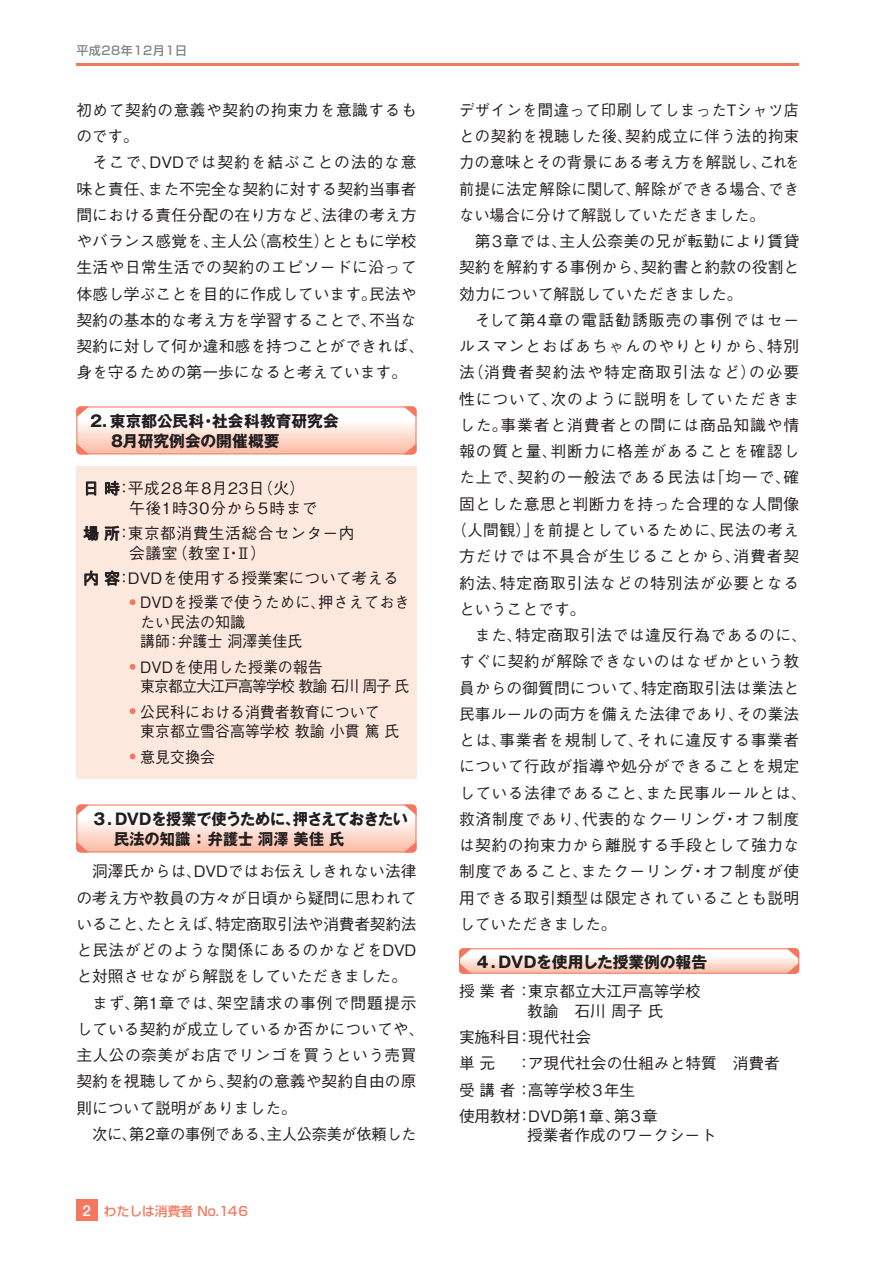
<style>
.page{position:relative;width:893px;height:1263px;background:#fff}
.page>*{position:absolute;margin:0;border:0;box-sizing:border-box;transform-origin:0 0}
.t1{font:500 15.75px/26.2px "Gothic BBB Pro";letter-spacing:.01em;color:#231f20}
.t2{font:500 15.75px/19.5px "Gothic BBB Pro";letter-spacing:.03em;color:#231f20}
.t3{font:500 15.75px "Gothic BBB Pro";letter-spacing:.06em;color:#231f20}
.t4{font:700 15.75px/19.5px "Gothic MB101 Pro";color:#231f20}
.t5{font:500 15.75px "Gothic BBB Pro";letter-spacing:.035em;color:#231f20}
.t6{font:500 15.75px "Gothic BBB Pro";letter-spacing:.055em;color:#231f20}
.t7{font:500 15.75px/19.5px "Gothic BBB Pro";letter-spacing:.01em;color:#231f20;scale:.95 1}
.t8{font:500 15.75px/26.2px "Gothic BBB Pro";letter-spacing:.04em;color:#231f20}
.t9{font:500 15.75px "Gothic BBB Pro";letter-spacing:-.02em;color:#231f20}
.t10{font:500 15.75px/19.5px "Gothic BBB Pro";letter-spacing:-.065em;color:#231f20;scale:.95 1}
.t11{font:500 15.75px "Gothic BBB Pro";letter-spacing:-.025em;color:#231f20}
.t12{font:500 15.75px "Gothic BBB Pro";letter-spacing:.05em;color:#231f20}
.t13{font:500 15.75px "Gothic BBB Pro";letter-spacing:.065em;color:#231f20}
.t14{font:500 15.75px "Gothic BBB Pro";letter-spacing:.09em;color:#231f20}
.t15{font:500 15.75px "Gothic BBB Pro";letter-spacing:.07em;color:#231f20}
.t16{font:500 12.75px "Shin Go Pro";color:#f3785f}
.t17{font:500 12px "Shin Go Pro";letter-spacing:.05em;color:#808285}
.s1{font-family:"Helvetica Neue LT Std";font-size:15px;color:#fff}
</style>
<div class="page">
<div style="left:76px;top:1199px;width:22px;height:22px;background:#f3785f"></div>
<hr style="left:76px;top:64px;width:723px;height:2px;background:#f3785f">
<svg style="left:76px;top:406px;width:341px;height:48px"></svg>
<svg style="left:76px;top:804px;width:341px;height:48px"></svg>
<svg style="left:459px;top:948px;width:340px;height:26px"></svg>
<div style="left:76px;top:466px;width:341px;height:312px;background:#fde8de"></div>
<svg style="left:86px;top:482px;width:10px;height:14px"></svg>
<svg style="left:105px;top:481px;width:15px;height:15px"></svg>
<svg style="left:83px;top:526px;width:36px;height:15px"></svg>
<svg style="left:84px;top:571px;width:14px;height:15px"></svg>
<svg style="left:104px;top:570px;width:16px;height:16px"></svg>
<svg style="left:130px;top:599px;width:6px;height:6px"></svg>
<svg style="left:130px;top:664px;width:6px;height:6px"></svg>
<svg style="left:130px;top:708px;width:6px;height:6px"></svg>
<svg style="left:130px;top:753px;width:6px;height:6px"></svg>
<p class="t17" style="left:76px;top:41px;width:112px">平成28年12月1日</p>
<p class="t8" style="left:76px;top:95px;width:342px">初めて契約の意義や契約の拘束力を意識するものです。</p>
<p class="t1" style="left:76px;top:147px;width:350px;text-indent:16px">そこで、DVDでは契約を結ぶことの法的な意味と責任、また不完全な契約に対する契約当事者間における責任分配の在り方など、法律の考え方やバランス感覚を、主人公（高校生）とともに学校生活や日常生活での契約のエピソードに沿って体感し学ぶことを目的に作成しています。民法や契約の基本的な考え方を学習することで、不当な契約に対して何か違和感を持つことができれば、身を守るための第一歩になると考えています。</p>
<p class="t4" style="left:90px;top:409px;width:250px">2．東京都公民科・社会科教育研究会　 8月研究例会の開催概要</p>
<p class="t2" style="left:129px;top:477px;width:190px;text-indent:-46px">日 時：平成28年8月23日（火）午後1時30分から5時まで</p>
<p class="t2" style="left:129px;top:522px;width:227px;text-indent:-46px">場 所：東京都消費生活総合センター内会議室（教室Ⅰ・Ⅱ）</p>
<p class="t1" style="left:140px;top:564px;width:271px;line-height:24px;text-indent:-57px">内 容：DVDを使用する授業案について考える<br>DVDを授業で使うために、押さえておき</p>
<p class="t7" style="left:140px;top:610px;width:172px">たい民法の知識<br>講師：弁護士 洞澤美佳氏</p>
<p class="t10" style="left:140px;top:655px;width:285px">DVDを使用した授業の報告<br>東京都立大江戸高等学校 教諭 石川 周子 氏</p>
<p class="t7" style="left:140px;top:700px;width:274px">公民科における消費者教育について<br>東京都立雪谷高等学校 教諭 小貫 篤 氏</p>
<p class="t7" style="left:140px;top:745px;width:80px">意見交換会</p>
<p class="t4" style="left:114px;top:807px;width:296px;text-indent:-23px">３．DVDを授業で使うために、押さえておきたい民法の知識 ： 弁護士 洞澤 美佳 氏</p>
<p class="t1" style="left:92px;top:856px;width:326px">洞澤氏からは、DVDではお伝えしきれない法律</p>
<p class="t9" style="left:76px;top:885px;width:342px">の考え方や教員の方々が日頃から疑問に思われて</p>
<p class="t9" style="left:76px;top:911px;width:342px">いること、たとえば、特定商取引法や消費者契約法</p>
<p class="t1" style="left:76px;top:935px;width:342px">と民法がどのような関係にあるのかなどをDVD</p>
<p class="t1" style="left:76px;top:961px;width:332px">と対照させながら解説をしていただきました。</p>
<p class="t13" style="left:92px;top:990px;width:326px">まず、第1章では、架空請求の事例で問題提示</p>
<p class="t1" style="left:76px;top:1014px;width:350px">している契約が成立しているか否かについてや、</p>
<p class="t2" style="left:76px;top:1043px;width:342px">主人公の奈美がお店でリンゴを買うという売買</p>
<p class="t1" style="left:76px;top:1066px;width:342px">契約を視聴してから、契約の意義や契約自由の原</p>
<p class="t1" style="left:76px;top:1093px;width:222px">則について説明がありました。</p>
<p class="t11" style="left:92px;top:1121px;width:326px">次に、第2章の事例である、主人公奈美が依頼した</p>
<p class="t16" style="left:82px;top:1200px;width:167px"><span class="s1">2</span> わたしは消費者 No.146</p>
<p class="t1" style="left:459px;top:95px;width:342px;text-align:justify">デザインを間違って印刷してしまったTシャツ店との契約を視聴した後、契約成立に伴う法的拘束力の意味とその背景にある考え方を解説し、これを前提に法定解除に関して、解除ができる場合、できない場合に分けて解説していただきました。</p>
<p class="t1" style="left:459px;top:226px;width:342px;text-align:justify;text-indent:16px">第3章では、主人公奈美の兄が転勤により賃貸契約を解約する事例から、契約書と約款の役割と効力について解説していただきました。</p>
<p class="t15" style="left:475px;top:307px;width:326px">そして第4章の電話勧誘販売の事例ではセー</p>
<p class="t3" style="left:459px;top:334px;width:342px">ルスマンとおばあちゃんのやりとりから、特別</p>
<p class="t14" style="left:459px;top:360px;width:342px">法（消費者契約法や特定商取引法など）の必要</p>
<p class="t6" style="left:459px;top:386px;width:342px">性について、次のように説明をしていただきま</p>
<p class="t6" style="left:459px;top:412px;width:342px">した。事業者と消費者との間には商品知識や情</p>
<p class="t6" style="left:459px;top:439px;width:342px">報の質と量、判断力に格差があることを確認し</p>
<p class="t3" style="left:459px;top:465px;width:342px">た上で、契約の一般法である民法は「均一で、確</p>
<p class="t2" style="left:459px;top:492px;width:342px">固とした意思と判断力を持った合理的な人間像</p>
<p class="t5" style="left:451px;top:517px;width:350px">（人間観）」を前提としているために、民法の考え</p>
<p class="t3" style="left:459px;top:544px;width:342px">方だけでは不具合が生じることから、消費者契</p>
<p class="t3" style="left:459px;top:570px;width:342px">約法、特定商取引法などの特別法が必要となる</p>
<p class="t1" style="left:459px;top:594px;width:128px">ということです。</p>
<p class="t5" style="left:475px;top:622px;width:334px">また、特定商取引法では違反行為であるのに、</p>
<p class="t2" style="left:459px;top:650px;width:342px">すぐに契約が解除できないのはなぜかという教</p>
<p class="t1" style="left:459px;top:672px;width:342px">員からの御質問について、特定商取引法は業法と</p>
<p class="t1" style="left:459px;top:699px;width:342px">民事ルールの両方を備えた法律であり、その業法</p>
<p class="t8" style="left:459px;top:725px;width:342px">とは、事業者を規制して、それに違反する事業者</p>
<p class="t2" style="left:459px;top:755px;width:342px">について行政が指導や処分ができることを規定</p>
<p class="t2" style="left:459px;top:781px;width:349px">している法律であること、また民事ルールとは、</p>
<p class="t12" style="left:459px;top:806px;width:342px">救済制度であり、代表的なクーリング・オフ制度</p>
<p class="t2" style="left:459px;top:833px;width:342px">は契約の拘束力から離脱する手段として強力な</p>
<p class="t5" style="left:459px;top:859px;width:342px">制度であること、またクーリング・オフ制度が使</p>
<p class="t2" style="left:459px;top:886px;width:342px">用できる取引類型は限定されていることも説明</p>
<p class="t1" style="left:459px;top:909px;width:159px">していただきました。</p>
<p class="t4" style="left:475px;top:950px;width:234px">４．DVDを使用した授業例の報告</p>
<p class="t1" style="left:527px;top:980px;width:175px;line-height:19.5px;text-indent:-68px">授業者：東京都立大江戸高等学校教諭　石川 周子 氏</p>
<p class="t1" style="left:459px;top:1022px;width:322px">実施科目：現代社会<br>単元　：ア現代社会の仕組みと特質　消費者受講者：高等学校3年生<br>使用教材：DVD第1章、第3章</p>
<p class="t1" style="left:527px;top:1120px;width:190px">授業者作成のワークシート</p>
</div>
